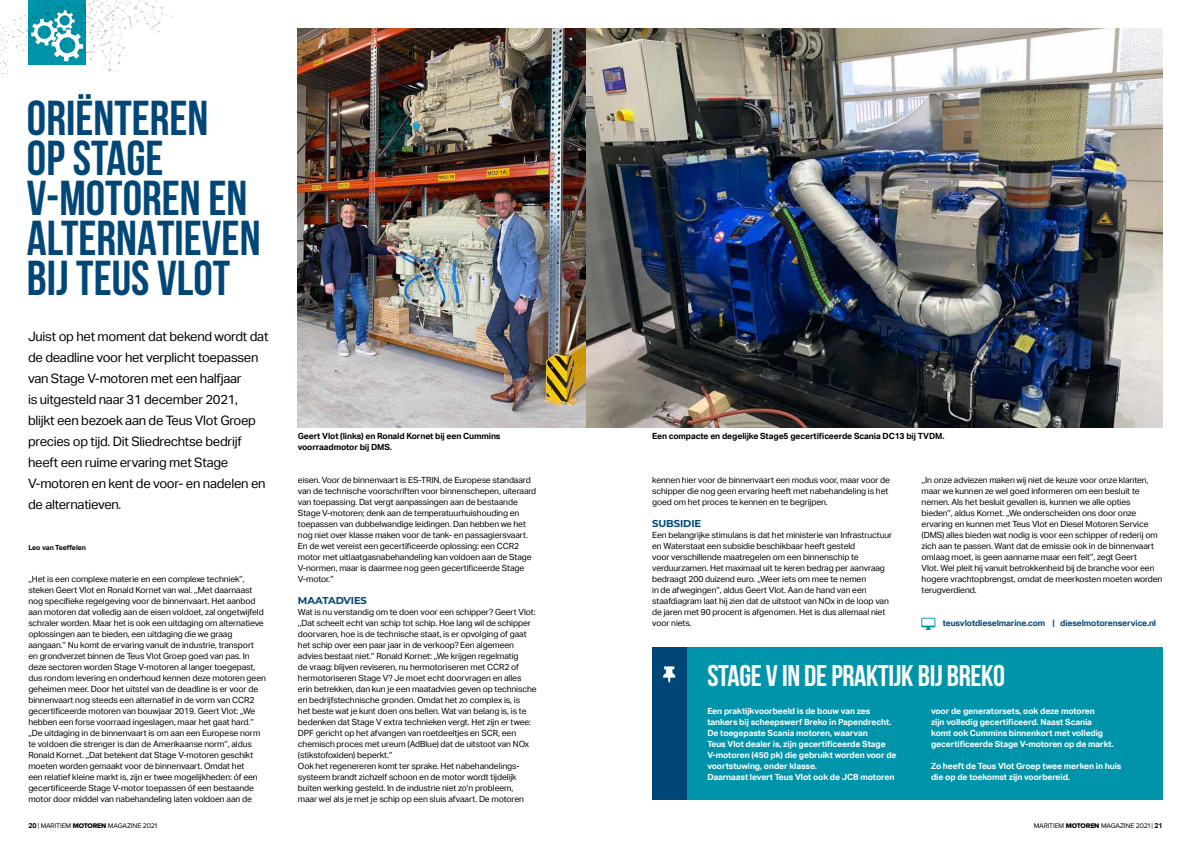
<style>
.page{position:relative;width:1191px;height:842px;background:#fff}
.page>*{position:absolute;margin:0;border:0;box-sizing:border-box;transform-origin:0 0}
.t1{font:700 49px/40px "Bebas Neue";color:#004778}
.t2{font:700 30px "Bebas Neue";letter-spacing:-.01em;color:#fff}
.t3{font:13px/21px "Aktiv Grotesk";letter-spacing:-.02em;color:#000}
.t4{font:700 10px "Montserrat";letter-spacing:-.01em;color:#004778}
.t5{font:8.5px/11px "Aktiv Grotesk";letter-spacing:-.01em;color:#000}
.t6{font:700 8.5px/11px "Aktiv Grotesk";letter-spacing:-.01em;color:#fff}
.t7{font:700 8.5px/11px "Aktiv Grotesk";letter-spacing:-.01em;color:#000}
.t8{font:700 8.5px "Aktiv Grotesk";letter-spacing:-.01em;color:#004778}
.t9{font:7px "Proxima Nova";letter-spacing:-.02em;color:#000}
.t10{font:700 7px "Aktiv Grotesk";letter-spacing:-.01em;color:#000}
.s1{font-weight:700;font-size:8.5px}
.s2{font-family:"Aktiv Grotesk";font-weight:700}
.s3{font-family:"Aktiv Grotesk";color:#3b3b3a}
.s4{font-family:"Proxima Nova Extrabld"}
</style>
<div class="page">
<img style="left:298px;top:28px;width:289px;height:399px">
<svg style="left:0;top:0;width:174px;height:75px"></svg>
<div style="left:652px;top:648px;width:510px;height:152px;background:#0094aa"></div>
<img style="left:587px;top:28px;width:575px;height:400px">
<div style="left:652px;top:648px;width:34px;height:152px;background:#004778"></div>
<svg style="left:663px;top:666px;width:12px;height:17px"></svg>
<h1 class="t1" style="left:27px;top:98px;width:235px">ORIËNTEREN<br>OP STAGE<br>V-MOTOREN EN<br>ALTERNATIEVEN<br>BIJ TEUS VLOT</h1>
<p class="t3" style="left:28px;top:326px;width:242px">Juist op het moment dat bekend wordt dat de deadline voor het verplicht toepassen van Stage V-motoren met een halfjaar<br>is uitgesteld naar 31 december 2021,<br>blijkt een bezoek aan de Teus Vlot Groep precies op tijd. Dit Sliedrechtse bedrijf heeft een ruime ervaring met Stage V-motoren en kent de voor- en nadelen en de alternatieven<span class="s1">.</span></p>
<p class="t10" style="left:28px;top:543px;width:59px">Leo van Teeffelen</p>
<p class="t5" style="left:28px;top:573px;width:239px">,,Het is een complexe materie en een complexe techniek’’, steken Geert Vlot en Ronald Kornet van wal. ,,Met daarnaast nog specifieke regelgeving voor de binnenvaart. Het aanbod aan motoren dat volledig aan de eisen voldoet, zal ongetwijfeld schraler worden. Maar het is ook een uitdaging om alternatieve oplossingen aan te bieden, een uitdaging die we graag aangaan.’’ Nu komt de ervaring vanuit de industrie, transport<br>en grondverzet binnen de Teus Vlot Groep goed van pas. In deze sectoren worden Stage V-motoren al langer toegepast, dus rondom levering en onderhoud kennen deze motoren geen geheimen meer. Door het uitstel van de deadline is er voor de binnenvaart nog steeds een alternatief in de vorm van CCR2 gecertificeerde motoren van bouwjaar 2019. Geert Vlot: ,,We hebben een forse voorraad ingeslagen, maar het gaat hard.’’ ,,De uitdaging in de binnenvaart is om aan een Europese norm te voldoen die strenger is dan de Amerikaanse norm’’, aldus Ronald Kornet. ,,Dat betekent dat Stage V-motoren geschikt moeten worden gemaakt voor de binnenvaart. Omdat het<br>een relatief kleine markt is, zijn er twee mogelijkheden: óf een gecertificeerde Stage V-motor toepassen óf een bestaande motor door middel van nabehandeling laten voldoen aan de</p>
<p class="t9" style="left:28px;top:821px;width:130px"><span class="s2">20</span> <span class="s3">|</span> MARITIEM <span class="s4">MOTOREN</span> MAGAZINE 2021</p>
<p class="t7" style="left:298px;top:430px;width:204px">Geert Vlot (links) en Ronald Kornet bij een Cummins voorraadmotor bij DMS.</p>
<p class="t5" style="left:298px;top:474px;width:240px">eisen. Voor de binnenvaart is ES-TRIN, de Europese standaard van de technische voorschriften voor binnenschepen, uiteraard van toepassing. Dat vergt aanpassingen aan de bestaande Stage V-motoren; denk aan de temperatuurhuishouding en toepassen van dubbelwandige leidingen. Dan hebben we het nog niet over klasse maken voor de tank- en passagiersvaart.<br>En de wet vereist een gecertificeerde oplossing: een CCR2 motor met uitlaatgasnabehandeling kan voldoen aan de Stage V-normen, maar is daarmee nog geen gecertificeerde Stage V-motor.’’</p>
<p class="t4" style="left:298px;top:593px;width:71px">MAATADVIES</p>
<p class="t5" style="left:298px;top:606px;width:240px">Wat is nu verstandig om te doen voor een schipper? Geert Vlot: ,,Dat scheelt echt van schip tot schip. Hoe lang wil de schipper doorvaren, hoe is de technische staat, is er opvolging of gaat het schip over een paar jaar in de verkoop? Een algemeen advies bestaat niet.’’ Ronald Kornet: ,,We krijgen regelmatig<br>de vraag: blijven reviseren, nu hermotoriseren met CCR2 of hermotoriseren Stage V? Je moet echt doorvragen en alles erin betrekken, dan kun je een maatadvies geven op technische en bedrijfstechnische gronden. Omdat het zo complex is, is<br>het beste wat je kunt doen ons bellen. Wat van belang is, is te bedenken dat Stage V extra technieken vergt. Het zijn er twee:<br>DPF gericht op het afvangen van roetdeeltjes en SCR, een chemisch proces met ureum (AdBlue) dat de uitstoot van NOx (stikstofoxiden) beperkt.’’<br>Ook het regenereren komt ter sprake. Het nabehandelings&shy;systeem brandt zichzelf schoon en de motor wordt tijdelijk buiten werking gesteld. In de industrie niet zo’n probleem,<br>maar wel als je met je schip op een sluis afvaart. De motoren</p>
<p class="t7" style="left:652px;top:430px;width:294px">Een compacte en degelijke Stage5 gecertificeerde Scania DC13 bij TVDM.</p>
<p class="t5" style="left:652px;top:474px;width:239px">kennen hier voor de binnenvaart een modus voor, maar voor de schipper die nog geen ervaring heeft met nabehandeling is het goed om het proces te kennen en te begrijpen.</p>
<p class="t4" style="left:652px;top:516px;width:51px">SUBSIDIE</p>
<p class="t5" style="left:652px;top:529px;width:241px">Een belangrijke stimulans is dat het ministerie van Infrastructuur en Waterstaat een subsidie beschikbaar heeft gesteld<br>voor verschillende maatregelen om een binnenschip te verduurzamen. Het maximaal uit te keren bedrag per aanvraag bedraagt 200 duizend euro. ,,Weer iets om mee te nemen<br>in de afwegingen’’, aldus Geert Vlot. Aan de hand van een staafdiagram laat hij zien dat de uitstoot van NOx in de loop van de jaren met 90 procent is afgenomen. Het is dus allemaal niet voor niets.</p>
<p class="t5" style="left:921px;top:474px;width:242px">,,In onze adviezen maken wij niet de keuze voor onze klanten, maar we kunnen ze wel goed informeren om een besluit te nemen. Als het besluit gevallen is, kunnen we alle opties bieden’’, aldus Kornet. ,,We onderscheiden ons door onze ervaring en kunnen met Teus Vlot en Diesel Motoren Service (DMS) alles bieden wat nodig is voor een schipper of rederij om zich aan te passen. Want dat de emissie ook in de binnenvaart omlaag moet, is geen aanname maar een feit’’, zegt Geert<br>Vlot. Wel pleit hij vanuit betrokkenheid bij de branche voor een hogere vrachtopbrengst, omdat de meerkosten moeten worden terugverdiend.</p>
<p class="t8" style="left:942px;top:618px;width:215px">teusvlotdieselmarine.com | dieselmotorenservice.nl</p>
<h2 class="t2" style="left:707px;top:659px;width:299px">STAGE V IN DE PRAKTIJK BIJ BREKO</h2>
<p class="t6" style="left:707px;top:705px;width:191px">Een praktijkvoorbeeld is de bouw van zes tankers bij scheepswerf Breko in Papendrecht.<br>De toegepaste Scania motoren, waarvan<br>Teus Vlot dealer is, zijn gecertificeerde Stage V-motoren (450 pk) die gebruikt worden voor de voortstuwing, onder klasse.<br>Daarnaast levert Teus Vlot ook de JCB motoren</p>
<p class="t6" style="left:931px;top:705px;width:184px">voor de generatorsets, ook deze motoren<br>zijn volledig gecertificeerd. Naast Scania komt ook Cummins binnenkort met volledig gecertificeerde Stage V-motoren op de markt.</p>
<p class="t6" style="left:931px;top:760px;width:192px">Zo heeft de Teus Vlot Groep twee merken in huis die op de toekomst zijn voorbereid.</p>
<p class="t9" style="left:1033px;top:821px;width:130px">MARITIEM <span class="s4">MOTOREN</span> MAGAZINE 2021 <span class="s3">|</span> <span class="s2">21</span></p>
</div>
